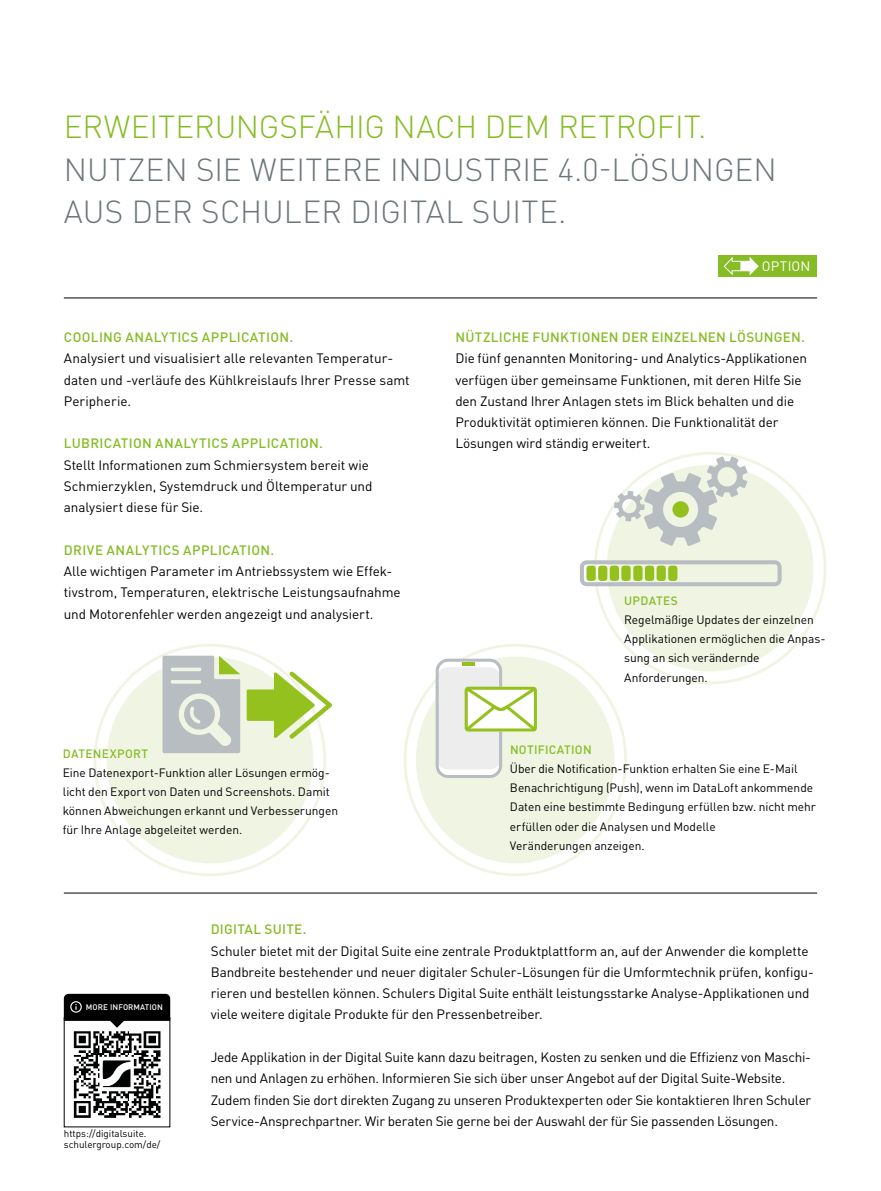
<style>
.page{position:relative;width:881px;height:1191px;background:#fff}
.page>*{position:absolute;margin:0;border:0;box-sizing:border-box;transform-origin:0 0}
.t1{font:300 31.5px/42.6px "DIN Pro";letter-spacing:.005em;color:#6d767a}
.t2{font:300 31.5px "DIN Pro";letter-spacing:-.005em;color:#86bc25}
.t3{font:13.5px/21.3px "DIN Pro";letter-spacing:-.01em;color:#000}
.t4{font:500 13.5px "DIN Pro";letter-spacing:.02em;color:#86bc25}
.t5{font:13.5px "DIN Pro";letter-spacing:.01em;color:#fff}
.t6{font:12px/19.2px "DIN Pro";letter-spacing:-.005em;color:#000}
.t7{font:500 12px "DIN Pro";letter-spacing:.02em;color:#86bc25}
.t8{font:9.75px/10.6px "DIN Pro";color:#000}
.t9{font:500 8.1px "DIN Pro";letter-spacing:.01em;color:#fff}
</style>
<div class="page">
<hr style="left:64px;top:298px;width:752px;height:1px;background:#000">
<hr style="left:64px;top:892px;width:752px;height:1px;background:#000">
<div style="left:718px;top:255px;width:98px;height:21px;background:#86bc25"></div>
<svg style="left:723px;top:257px;width:35px;height:18px"></svg>
<img style="left:73px;top:1027px;width:88px;height:91px">
<svg style="left:64px;top:993px;width:106px;height:34px"></svg>
<div style="left:606px;top:465px;width:207px;height:206px;background:#f0f5e3;border-radius:50%"></div>
<svg style="left:613px;top:456px;width:134px;height:90px"></svg>
<div style="left:672px;top:501px;width:16px;height:16px;background:#95c11f;border-radius:50%"></div>
<svg style="left:580px;top:560px;width:201px;height:26px"></svg>
<div style="left:586px;top:565px;width:9px;height:16px;background:#95c11f;border-radius:4px"></div>
<div style="left:598px;top:565px;width:9px;height:16px;background:#95c11f;border-radius:4px"></div>
<div style="left:609px;top:565px;width:9px;height:16px;background:#95c11f;border-radius:4px"></div>
<div style="left:621px;top:565px;width:9px;height:16px;background:#95c11f;border-radius:4px"></div>
<div style="left:633px;top:565px;width:9px;height:16px;background:#95c11f;border-radius:4px"></div>
<div style="left:644px;top:565px;width:10px;height:16px;background:#95c11f;border-radius:4px"></div>
<div style="left:656px;top:565px;width:9px;height:16px;background:#95c11f;border-radius:4px"></div>
<div style="left:668px;top:565px;width:9px;height:16px;background:#95c11f;border-radius:4px"></div>
<div style="left:416px;top:656px;width:198px;height:207px;background:#f0f5e3;border-radius:50%"></div>
<svg style="left:435px;top:658px;width:101px;height:120px"></svg>
<div style="left:106px;top:656px;width:207px;height:207px;background:#f0f5e3;border-radius:50%"></div>
<svg style="left:246px;top:671px;width:86px;height:68px"></svg>
<svg style="left:162px;top:655px;width:78px;height:98px"></svg>
<h1 class="t2" style="left:64px;top:103px;width:644px">ERWEITERUNGSFÄHIG NACH DEM RETROFIT.</h1>
<h1 class="t1" style="left:64px;top:145px;width:714px">NUTZEN SIE WEITERE INDUSTRIE 4.0-LÖSUNGEN<br>AUS DER SCHULER DIGITAL SUITE.</h1>
<p class="t4" style="left:64px;top:326px;width:230px">COOLING ANALYTICS APPLICATION.</p>
<p class="t3" style="left:64px;top:346px;width:347px">Analysiert und visualisiert alle relevanten Temperatur&shy;daten und -verläufe des Kühlkreislaufs Ihrer Presse samt<br>Peripherie.</p>
<p class="t4" style="left:64px;top:432px;width:260px">LUBRICATION ANALYTICS APPLICATION.</p>
<p class="t3" style="left:64px;top:453px;width:310px">Stellt Informationen zum Schmiersystem bereit wie<br>Schmierzyklen, Systemdruck und Öltemperatur und analysiert diese für Sie.</p>
<p class="t4" style="left:64px;top:539px;width:212px">DRIVE ANALYTICS APPLICATION.</p>
<p class="t3" style="left:64px;top:559px;width:338px">Alle wichtigen Parameter im Antriebssystem wie Effek&shy;tivstrom, Temperaturen, elektrische Leistungsaufnahme und Motorenfehler werden angezeigt und analysiert.</p>
<p class="t7" style="left:63px;top:744px;width:87px">DATENEXPORT</p>
<p class="t6" style="left:63px;top:762px;width:277px">Eine Datenexport-Funktion aller Lösungen ermög&shy;licht den Export von Daten und Screenshots. Damit können Abweichungen erkannt und Verbesserungen für Ihre Anlage abgeleitet werden.</p>
<p class="t5" style="left:761px;top:255px;width:50px">OPTION</p>
<p class="t4" style="left:455px;top:326px;width:351px">NÜTZLICHE FUNKTIONEN DER EINZELNEN LÖSUNGEN.</p>
<p class="t3" style="left:455px;top:346px;width:353px">Die fünf genannten Monitoring- und Analytics-Applikationen verfügen über gemeinsame Funktionen, mit deren Hilfe Sie den Zustand Ihrer Anlagen stets im Blick behalten und die Produktivität optimieren können. Die Funktionalität der Lösungen wird ständig erweitert.</p>
<p class="t7" style="left:624px;top:591px;width:55px">UPDATES</p>
<p class="t6" style="left:624px;top:609px;width:203px">Regelmäßige Updates der einzelnen<br>Applikationen ermöglichen die Anpas&shy;sung an sich verändernde<br>Anforderungen.</p>
<p class="t7" style="left:510px;top:740px;width:83px">NOTIFICATION</p>
<p class="t6" style="left:509px;top:758px;width:307px">Über die Notification-Funktion erhalten Sie eine E-Mail Benachrichtigung (Push), wenn im DataLoft ankommende Daten eine bestimmte Bedingung erfüllen bzw. nicht mehr erfüllen oder die Analysen und Modelle<br>Veränderungen anzeigen.</p>
<p class="t9" style="left:86px;top:1000px;width:79px">MORE INFORMATION</p>
<p class="t8" style="left:64px;top:1127px;width:98px">https://digitalsuite. schulergroup.com/de/</p>
<p class="t4" style="left:211px;top:918px;width:97px">DIGITAL SUITE.</p>
<p class="t3" style="left:210px;top:938px;width:604px">Schuler bietet mit der Digital Suite eine zentrale Produktplattform an, auf der Anwender die komplette Bandbreite bestehender und neuer digitaler Schuler-Lösungen für die Umformtechnik prüfen, konfigu&shy;rieren und bestellen können. Schulers Digital Suite enthält leistungsstarke Analyse-Applikationen und viele weitere digitale Produkte für den Pressenbetreiber.</p>
<p class="t3" style="left:210px;top:1045px;width:602px">Jede Applikation in der Digital Suite kann dazu beitragen, Kosten zu senken und die Effizienz von Maschi&shy;nen und Anlagen zu erhöhen. Informieren Sie sich über unser Angebot auf der Digital Suite-Website.<br>Zudem finden Sie dort direkten Zugang zu unseren Produktexperten oder Sie kontaktieren Ihren Schuler Service-Ansprechpartner. Wir beraten Sie gerne bei der Auswahl der für Sie passenden Lösungen.</p>
</div>
